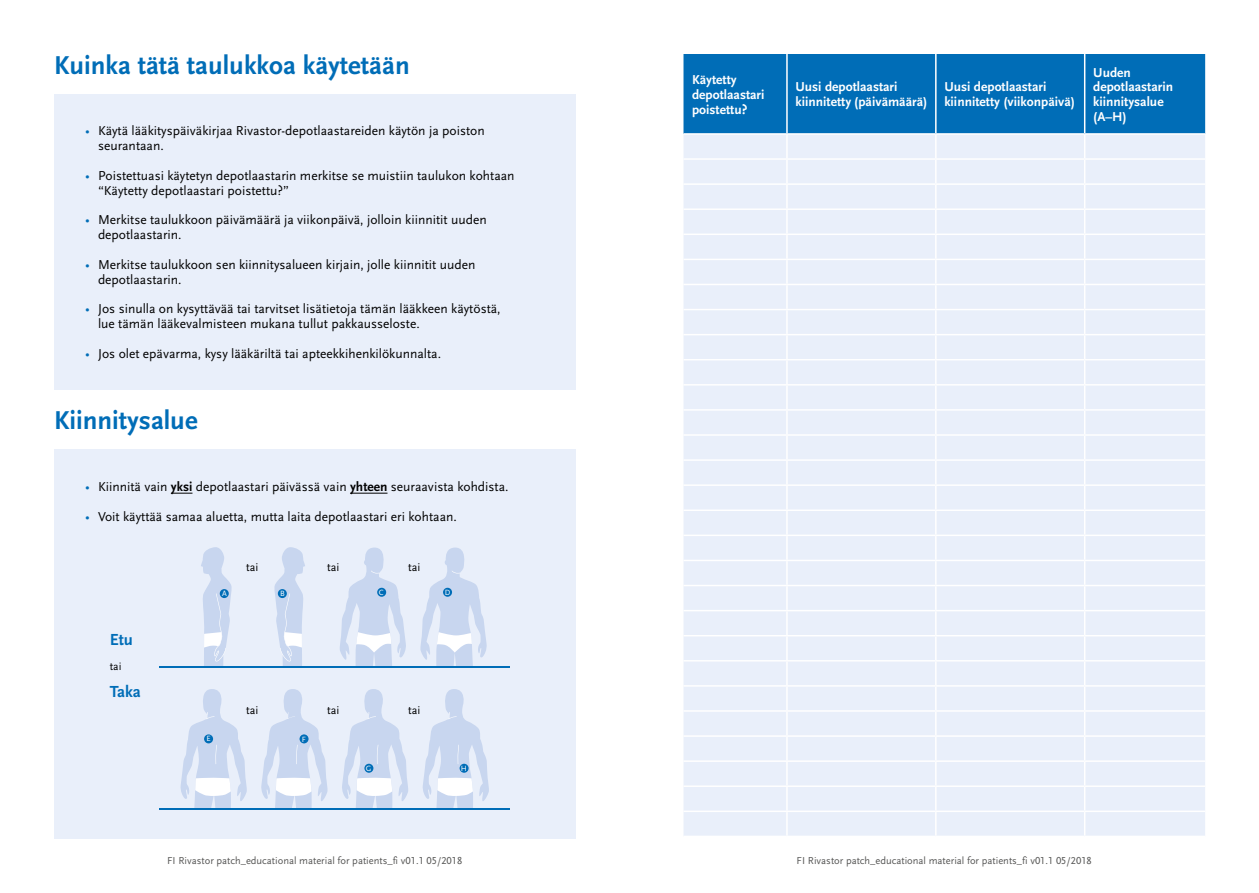
<style>
.page{position:relative;width:1259px;height:893px;background:#fff}
.page>*{position:absolute;margin:0;border:0;box-sizing:border-box;transform-origin:0 0}
.t1{font:27px "Scala Sans Bold LF";color:#006db7}
.t2{font:16.8px "Scala Sans Bold LF";color:#006db7}
.t3{font:13.5px/14.9px "Scala Sans Regular LF";color:#000}
.t4{font:13.5px/14.9px "Scala Sans Bold LF";color:#fff}
.t5{font:11.85px "Scala Sans Regular LF";color:#000}
.t6{font:11.4px "Scala Sans Regular LF";color:#000}
.t7{font:10.5px "Scala Sans Regular LF";color:#575756}
.t8{font:7.95px "Scala Sans Regular LF";color:#fff}
.s1{color:#006db7}
.s2{font-family:"Scala Sans Bold LF"}
</style>
<div class="page">
<svg style="left:683px;top:54px;width:522px;height:782px;background:#d3e3f3"></svg>
<div style="left:54px;top:450px;width:521px;height:389px;background:#e9effa"></div>
<div style="left:54px;top:94px;width:521px;height:295px;background:#e9effa"></div>
<svg style="left:180px;top:689px;width:67px;height:119px"></svg>
<svg style="left:261px;top:689px;width:67px;height:119px"></svg>
<svg style="left:342px;top:689px;width:66px;height:119px"></svg>
<svg style="left:423px;top:689px;width:66px;height:119px"></svg>
<svg style="left:201px;top:547px;width:31px;height:119px"></svg>
<svg style="left:274px;top:547px;width:31px;height:119px"></svg>
<svg style="left:340px;top:548px;width:66px;height:118px"></svg>
<svg style="left:420px;top:548px;width:67px;height:118px"></svg>
<hr style="left:160px;top:666px;width:350px;height:2px;background:#006db7">
<hr style="left:160px;top:808px;width:350px;height:2px;background:#006db7">
<div style="left:220px;top:589px;width:9px;height:9px;background:#006db7;border-radius:50%"></div>
<div style="left:204px;top:734px;width:9px;height:9px;background:#006db7;border-radius:50%"></div>
<div style="left:299px;top:734px;width:9px;height:9px;background:#006db7;border-radius:50%"></div>
<div style="left:364px;top:764px;width:9px;height:9px;background:#006db7;border-radius:50%"></div>
<div style="left:459px;top:764px;width:9px;height:9px;background:#006db7;border-radius:50%"></div>
<div style="left:278px;top:589px;width:9px;height:9px;background:#006db7;border-radius:50%"></div>
<div style="left:377px;top:588px;width:9px;height:9px;background:#006db7;border-radius:50%"></div>
<div style="left:443px;top:588px;width:9px;height:9px;background:#006db7;border-radius:50%"></div>
<svg style="left:171px;top:493px;width:21px;height:1px"></svg>
<hr style="left:350px;top:493px;width:37px;height:1px;background:#000">
<h1 class="t1" style="left:54px;top:50px;width:357px">Kuinka tätä taulukkoa käytetään</h1>
<p class="t3" style="left:98px;top:124px;width:388px;text-indent:-13px"><span class="s1">•</span> Käytä lääkityspäiväkirjaa Rivastor-depotlaastareiden käytön ja poiston seurantaan.</p>
<p class="t3" style="left:98px;top:168px;width:418px;text-indent:-13px"><span class="s1">•</span> Poistettuasi käytetyn depotlaastarin merkitse se muistiin taulukon kohtaan “Käytetty depotlaastari poistettu?”</p>
<p class="t3" style="left:98px;top:213px;width:390px;text-indent:-13px"><span class="s1">•</span> Merkitse taulukkoon päivämäärä ja viikonpäivä, jolloin kiinnitit uuden depotlaastarin.</p>
<p class="t3" style="left:98px;top:257px;width:379px;text-indent:-13px"><span class="s1">•</span> Merkitse taulukkoon sen kiinnitysalueen kirjain, jolle kiinnitit uuden depotlaastarin.</p>
<p class="t3" style="left:98px;top:302px;width:404px;text-indent:-13px"><span class="s1">•</span> Jos sinulla on kysyttävää tai tarvitset lisätietoja tämän lääkkeen käytöstä, lue tämän lääkevalmisteen mukana tullut pakkausseloste.</p>
<p class="t3" style="left:85px;top:346px;width:357px"><span class="s1">•</span> Jos olet epävarma, kysy lääkäriltä tai apteekkihenkilökunnalta.</p>
<h1 class="t1" style="left:54px;top:406px;width:145px">Kiinnitysalue</h1>
<p class="t3" style="left:85px;top:479px;width:425px"><span class="s1">•</span> Kiinnitä vain <span class="s2">yksi</span> depotlaastari päivässä vain <span class="s2">yhteen</span> seuraavista kohdista.</p>
<p class="t3" style="left:85px;top:509px;width:373px"><span class="s1">•</span> Voit käyttää samaa aluetta, mutta laita depotlaastari eri kohtaan.</p>
<p class="t2" style="left:110px;top:630px;width:25px">Etu</p>
<p class="t6" style="left:110px;top:660px;width:13px">tai</p>
<p class="t2" style="left:110px;top:682px;width:33px">Taka</p>
<p class="t8" style="left:222px;top:589px;width:6px">A</p>
<p class="t5" style="left:246px;top:561px;width:14px">tai</p>
<p class="t5" style="left:327px;top:561px;width:14px">tai</p>
<p class="t5" style="left:408px;top:561px;width:14px">tai</p>
<p class="t8" style="left:280px;top:589px;width:6px">B</p>
<p class="t8" style="left:379px;top:588px;width:6px">C</p>
<p class="t8" style="left:445px;top:588px;width:7px">D</p>
<p class="t5" style="left:246px;top:704px;width:14px">tai</p>
<p class="t5" style="left:327px;top:704px;width:14px">tai</p>
<p class="t5" style="left:408px;top:704px;width:14px">tai</p>
<p class="t8" style="left:206px;top:734px;width:6px">E</p>
<p class="t8" style="left:302px;top:735px;width:6px">F</p>
<p class="t8" style="left:366px;top:764px;width:7px">G</p>
<p class="t8" style="left:461px;top:764px;width:8px">H</p>
<p class="t4" style="left:692px;top:73px;width:74px">Käytetty depotlaastari poistettu?</p>
<p class="t4" style="left:795px;top:80px;width:133px">Uusi depotlaastari kiinnitetty (päivämäärä)</p>
<p class="t4" style="left:944px;top:80px;width:132px">Uusi depotlaastari kiinnitetty (viikonpäivä)</p>
<p class="t4" style="left:1093px;top:65px;width:81px">Uuden depotlaastarin kiinnitysalue (A–H)</p>
<p class="t7" style="left:167px;top:854px;width:297px">FI Rivastor patch_educational material for patients_fi v01.1 05/2018</p>
<p class="t7" style="left:796px;top:854px;width:297px">FI Rivastor patch_educational material for patients_fi v01.1 05/2018</p>
</div>
